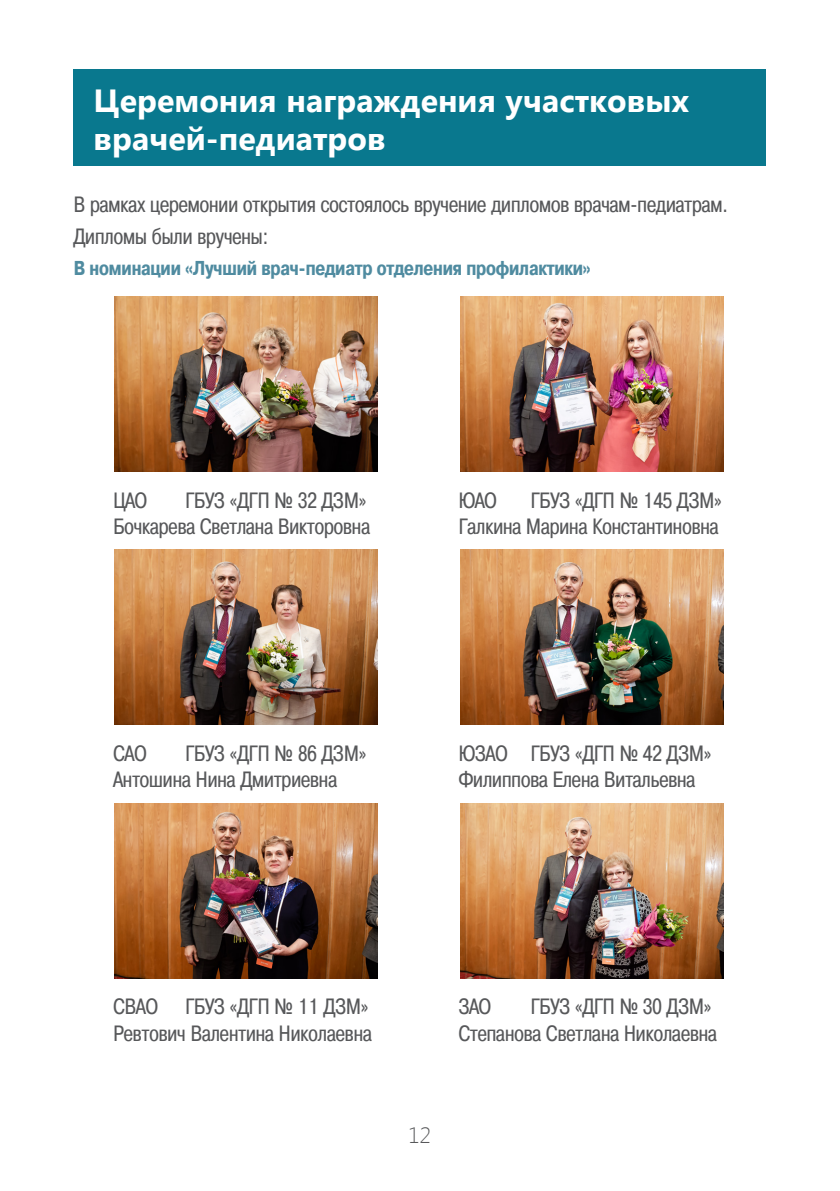
<style>
.page{position:relative;width:840px;height:1191px;background:#fff}
.page>*{position:absolute;margin:0;border:0;box-sizing:border-box;transform-origin:0 0}
.t1{font:700 32px/38.4px "Segoe UI";color:#fff}
.t2{font:22px/26.4px "Pragmatica Cond C";color:#57585a;text-align:right}
.t3{font:300 22px "Segoe UI";color:#57585a}
.t4{font:700 20px "Pragmatica Cond C";letter-spacing:-.01em;color:#4f8ba0}
</style>
<div class="page">
<div style="left:74px;top:69px;width:691px;height:96px;background:#09788e"></div>
<img style="left:115px;top:296px;width:262px;height:175px">
<img style="left:460px;top:296px;width:262px;height:175px">
<img style="left:115px;top:550px;width:262px;height:174px">
<img style="left:460px;top:550px;width:262px;height:174px">
<img style="left:115px;top:803px;width:262px;height:175px">
<img style="left:460px;top:803px;width:262px;height:175px">
<h1 class="t1" style="left:94px;top:79px;width:596px">Церемония награждения участковых врачей-педиатров</h1>
<p class="t2" style="left:74px;top:189px;width:655px;line-height:32px;text-align:left">В рамках церемонии открытия состоялось вручение дипломов врачам-педиатрам.<br>Дипломы были вручены:</p>
<p class="t4" style="left:74px;top:257px;width:518px">В номинации «Лучший врач-педиатр отделения профилактики»</p>
<p class="t2" style="left:113px;top:487px;width:258px">ГБУЗ «ДГП № 32 ДЗМ»<br>Бочкарева Светлана Викторовна</p>
<p class="t2" style="left:458px;top:487px;width:40px">ЮАО</p>
<p class="t2" style="left:458px;top:487px;width:264px">ГБУЗ «ДГП № 145 ДЗМ»<br>Галкина Марина Константиновна</p>
<p class="t2" style="left:113px;top:487px;width:35px">ЦАО</p>
<p class="t2" style="left:113px;top:740px;width:254px;text-align:left;text-indent:72px">ГБУЗ «ДГП № 86 ДЗМ»<br>Антошина Нина Дмитриевна</p>
<p class="t2" style="left:458px;top:740px;width:254px;text-align:left">ЮЗАО ГБУЗ «ДГП № 42 ДЗМ»<br>Филиппова Елена Витальевна</p>
<p class="t2" style="left:113px;top:740px;width:34px">САО</p>
<p class="t2" style="left:113px;top:993px;width:46px">СВАО</p>
<p class="t2" style="left:113px;top:993px;width:260px">ГБУЗ «ДГП № 11 ДЗМ»<br>Ревтович Валентина Николаевна</p>
<p class="t2" style="left:458px;top:993px;width:34px">ЗАО</p>
<p class="t2" style="left:458px;top:993px;width:260px">ГБУЗ «ДГП № 30 ДЗМ»<br>Степанова Светлана Николаевна</p>
<p class="t3" style="left:408px;top:1120px;width:24px">12</p>
</div>
